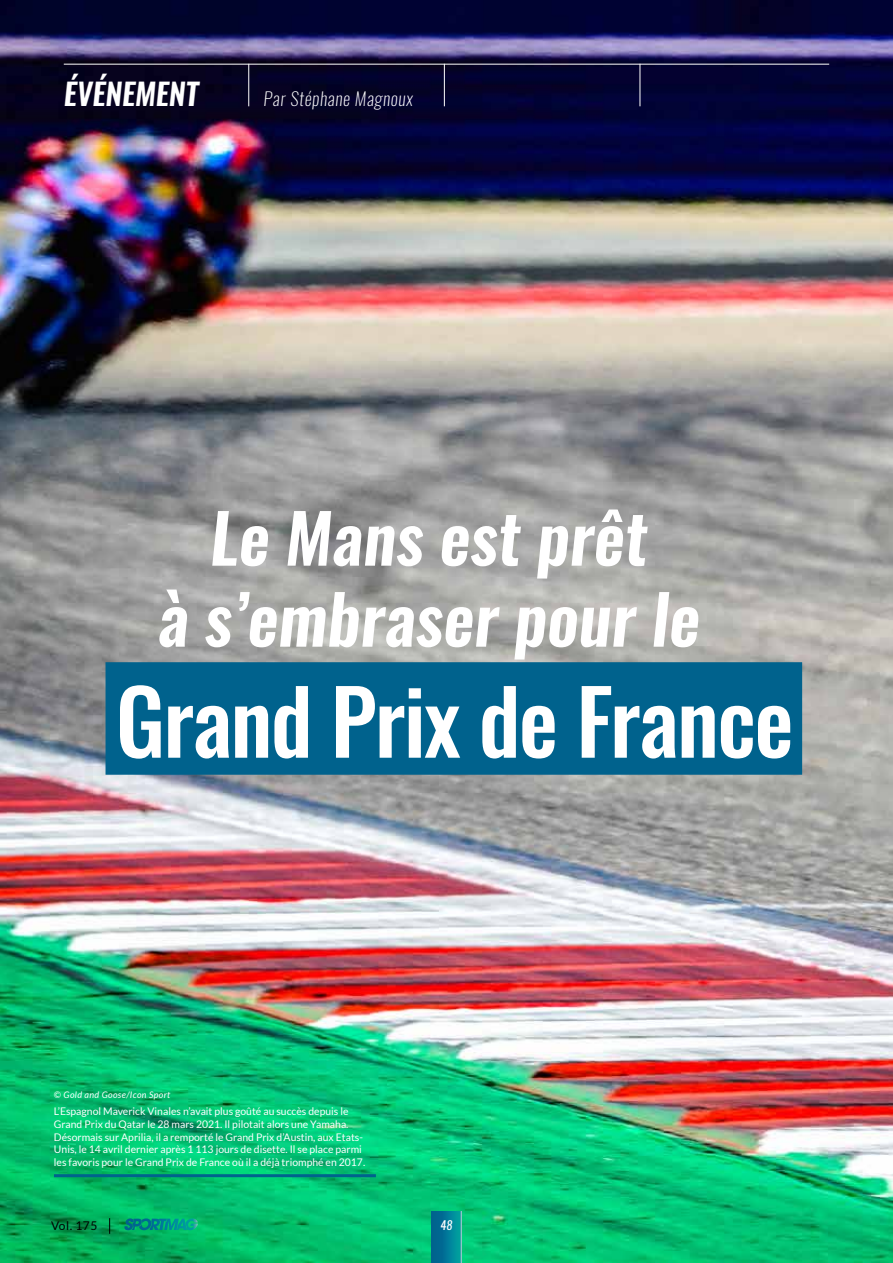
<style>
.page{position:relative;width:893px;height:1263px;background:#fff}
.page>*{position:absolute;margin:0;border:0;box-sizing:border-box;transform-origin:0 0}
.t1{font:500 88.5px "Oswald";letter-spacing:-.02em;color:#fff}
.t2{font:italic 600 67.5px/81px "Oswald";color:#fff;text-align:center}
.t3{font:italic 600 30px "Oswald";color:#fff}
.t4{font:italic 200 18px "Oswald";letter-spacing:.04em;color:#fff}
.t5{font:12px "Lato";letter-spacing:.04em;color:#000}
.t6{font:italic 12px "Oswald";color:#fff}
.t7{font:10.5px/12.6px "Lato";color:#fff}
.t8{font:italic 9px "Lato";letter-spacing:.04em;color:#fff}
</style>
<div class="page">
<img style="left:0;top:0;width:893px;height:1263px">
<hr style="left:248px;top:64px;width:1px;height:42px;background:#fff">
<hr style="left:444px;top:64px;width:1px;height:42px;background:#fff">
<hr style="left:640px;top:64px;width:1px;height:42px;background:#fff">
<hr style="left:64px;top:64px;width:765px;height:1px;background:#fff">
<div style="left:106px;top:662px;width:696px;height:113px;background:#00628d"></div>
<hr style="left:54px;top:1174px;width:322px;height:3px;background:#00628d">
<svg style="left:432px;top:1212px;width:29px;height:51px"></svg>
<svg style="left:124px;top:1218px;width:74px;height:12px"></svg>
<svg style="left:109px;top:1218px;width:1px;height:16px"></svg>
<h3 class="t3" style="left:64px;top:73px;width:136px">ÉVÉNEMENT</h3>
<h3 class="t4" style="left:264px;top:87px;width:151px">Par Stéphane Magnoux</h3>
<h2 class="t2" style="left:158px;top:499px;width:544px">Le Mans est prêt<br>à s’embraser pour le</h2>
<h1 class="t1" style="left:116px;top:660px;width:680px">Grand Prix de France</h1>
<p class="t8" style="left:54px;top:1090px;width:118px">© Gold and Goose/Icon Sport</p>
<p class="t7" style="left:54px;top:1105px;width:313px">L’Espagnol Maverick Vinales n’avait plus goûté au succès depuis le Grand Prix du Qatar le 28 mars 2021. Il pilotait alors une Yamaha.<br>Désormais sur Aprilia, il a remporté le Grand Prix d’Austin, aux Etats-Unis, le 14 avril dernier après 1 113 jours de disette. Il se place parmi les favoris pour le Grand Prix de France où il a déjà triomphé en 2017.</p>
<p class="t5" style="left:51px;top:1219px;width:48px">Vol. 175</p>
<p class="t6" style="left:440px;top:1217px;width:13px">48</p>
</div>
